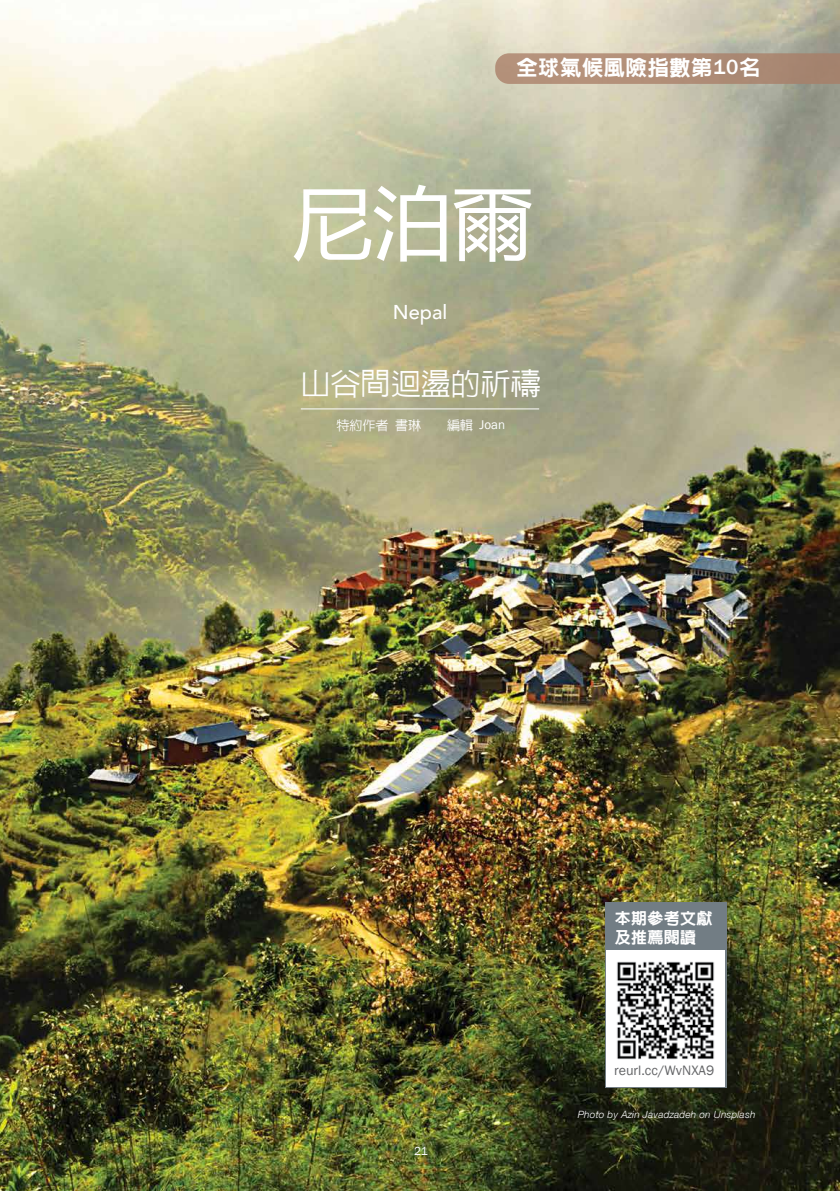
<style>
.page{position:relative;width:840px;height:1191px;background:#fff}
.page>*{position:absolute;margin:0;border:0;box-sizing:border-box;transform-origin:0 0}
.t1{font:80px "Microsoft Ya Hei";color:#fff}
.t2{font:500 30px "ID Hei";color:#fff}
.t3{font:21px "ID Hei Extra";letter-spacing:.04em;color:#fff}
.t4{font:500 20px "Avenir";color:#fff}
.t5{font:800 16px/19.2px "Lin Gothic";letter-spacing:.02em;color:#fff}
.t6{font:14px "Franklin Gothic";color:#636466}
.t7{font:500 13px "ID Hei";color:#fff}
.t8{font:13px "Franklin Gothic";color:#fff}
.t9{font:12px "Franklin Gothic";color:#fff}
.t10{font:italic 300 10px "Helvetica Neue";letter-spacing:.02em;color:#fff}
.s1{font-family:"Franklin Gothic";font-weight:500}
.s2{font-family:"ID Hei";font-weight:500}
</style>
<div class="page">
<img style="left:0;top:0;width:839px;height:1191px">
<hr style="left:300px;top:408px;width:239px;height:1px;background:#fff">
<svg style="left:495px;top:53px;width:344px;height:31px"></svg>
<div style="left:604px;top:902px;width:122px;height:186px;background:#727d84"></div>
<div style="left:606px;top:950px;width:118px;height:136px;background:#fff"></div>
<img style="left:617px;top:961px;width:98px;height:99px">
<h3 class="t3" style="left:516px;top:58px;width:245px">全球氣候風險指數第<span class="s1">10</span>名</h3>
<h1 class="t1" style="left:292px;top:169px;width:241px">尼泊爾</h1>
<h3 class="t4" style="left:392px;top:294px;width:56px">Nepal</h3>
<h2 class="t2" style="left:300px;top:368px;width:241px">山谷間迴盪的祈禱</h2>
<h3 class="t7" style="left:336px;top:418px;width:86px">特約作者 書琳</h3>
<h3 class="t8" style="left:447px;top:416px;width:60px"><span class="s2">編輯</span> Joan</h3>
<p class="t9" style="left:414px;top:1144px;width:15px">21</p>
<h3 class="t5" style="left:614px;top:908px;width:99px">本期參考文獻及推薦閱讀</h3>
<h3 class="t6" style="left:613px;top:1062px;width:102px">reurl.cc/WvNXA9</h3>
<p class="t10" style="left:577px;top:1108px;width:179px">Photo by Azin Javadzadeh on Unsplash</p>
</div>
